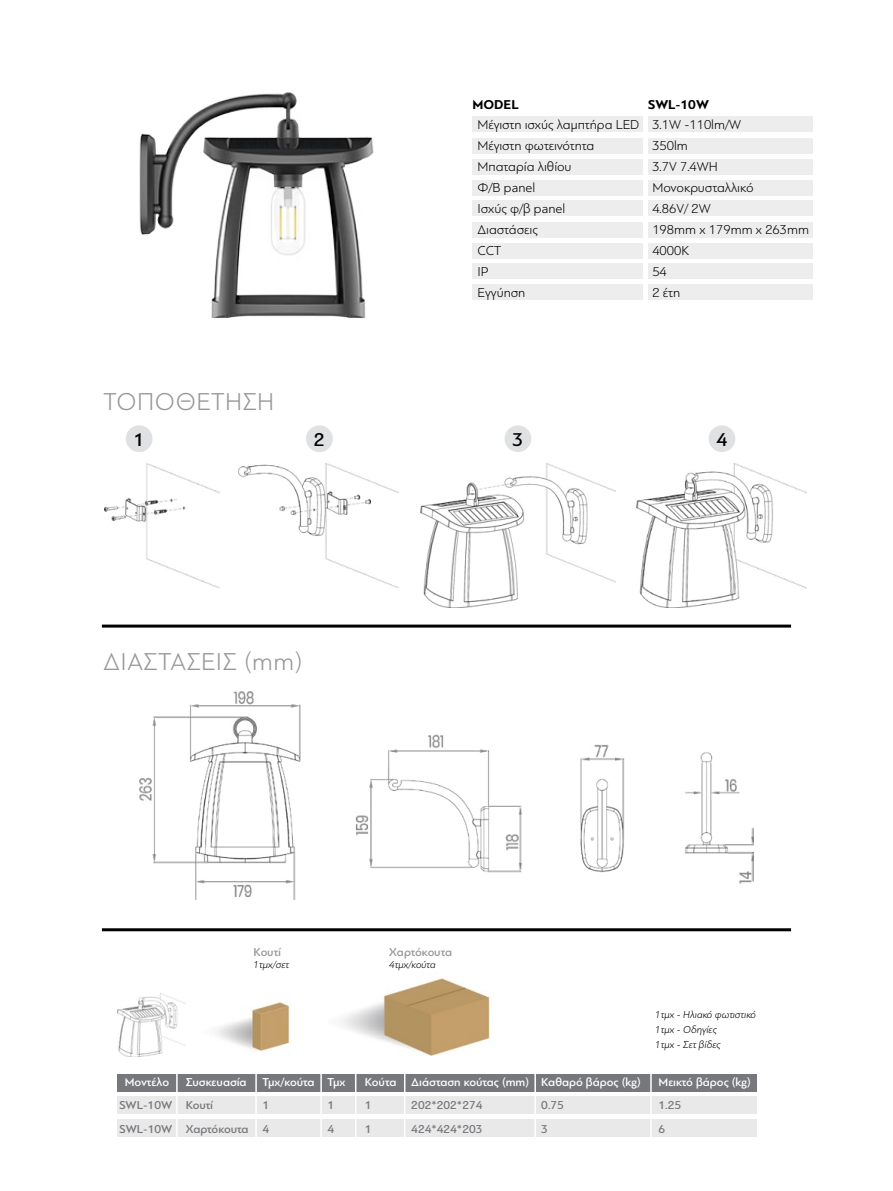
<style>
.page{position:relative;width:893px;height:1191px;background:#fff}
.page>*{position:absolute;margin:0;border:0;box-sizing:border-box;transform-origin:0 0}
.t1{font:300 25.5px "PF Bague Sans Pro";letter-spacing:.025em;color:#95979a}
.t2{font:500 19.35px "PF Bague Sans Pro";color:#000}
.t3{font:300 13.5px/21px "PF Bague Sans Pro";color:#000}
.t4{font:700 13.5px "PF Bague Sans Pro";color:#000}
.t5{font:500 12px "PF Bague Sans Pro";color:#fff}
.t6{font:500 12px/23.5px "PF Bague Sans Pro";color:#77787b}
.t7{font:500 12px "PF Bague Sans Pro";letter-spacing:-.02em;color:#95979a}
.t8{font:500 12px "PF Bague Sans Pro";letter-spacing:-.02em;color:#fff}
.t9{font:500 12px "PF Bague Sans Pro";letter-spacing:-.02em;color:#77787b}
.t10{font:italic 300 10.5px/15px "PF Bague Sans Pro";color:#000}
</style>
<div class="page">
<img style="left:139px;top:92px;width:235px;height:226px">
<div style="left:472px;top:116px;width:170px;height:16px;background:#ebebec"></div>
<div style="left:648px;top:116px;width:164px;height:16px;background:#ebebec"></div>
<div style="left:472px;top:138px;width:170px;height:16px;background:#ebebec"></div>
<div style="left:648px;top:138px;width:164px;height:16px;background:#ebebec"></div>
<div style="left:472px;top:159px;width:170px;height:15px;background:#ebebec"></div>
<div style="left:648px;top:159px;width:164px;height:15px;background:#ebebec"></div>
<div style="left:472px;top:180px;width:170px;height:16px;background:#ebebec"></div>
<div style="left:648px;top:180px;width:164px;height:16px;background:#ebebec"></div>
<div style="left:472px;top:200px;width:170px;height:16px;background:#ebebec"></div>
<div style="left:648px;top:200px;width:164px;height:16px;background:#ebebec"></div>
<div style="left:472px;top:222px;width:170px;height:16px;background:#ebebec"></div>
<div style="left:648px;top:222px;width:164px;height:16px;background:#ebebec"></div>
<div style="left:472px;top:243px;width:170px;height:15px;background:#ebebec"></div>
<div style="left:648px;top:243px;width:164px;height:15px;background:#ebebec"></div>
<div style="left:472px;top:263px;width:170px;height:16px;background:#ebebec"></div>
<div style="left:648px;top:263px;width:164px;height:16px;background:#ebebec"></div>
<div style="left:472px;top:284px;width:170px;height:16px;background:#ebebec"></div>
<div style="left:648px;top:284px;width:164px;height:16px;background:#ebebec"></div>
<img style="left:104px;top:463px;width:115px;height:124px">
<img style="left:239px;top:463px;width:159px;height:124px">
<img style="left:421px;top:463px;width:194px;height:144px">
<img style="left:637px;top:463px;width:170px;height:144px">
<hr style="left:102px;top:624px;width:689px;height:3px;background:#000">
<hr style="left:102px;top:928px;width:689px;height:3px;background:#000">
<div style="left:126px;top:425px;width:27px;height:27px;background:#e0e1e2;border-radius:50%"></div>
<div style="left:306px;top:425px;width:27px;height:27px;background:#e0e1e2;border-radius:50%"></div>
<div style="left:505px;top:425px;width:26px;height:27px;background:#e0e1e2;border-radius:50%"></div>
<div style="left:709px;top:425px;width:26px;height:27px;background:#e0e1e2;border-radius:50%"></div>
<img style="left:139px;top:691px;width:614px;height:208px">
<img style="left:216px;top:1002px;width:74px;height:50px">
<img style="left:341px;top:978px;width:149px;height:78px">
<div style="left:117px;top:1073px;width:640px;height:18px;background:#77787b"></div>
<div style="left:117px;top:1096px;width:640px;height:17px;background:#e9e9ea"></div>
<div style="left:117px;top:1119px;width:640px;height:18px;background:#e9e9ea"></div>
<hr style="left:176px;top:1068px;width:2px;height:74px;background:#fff">
<hr style="left:255px;top:1068px;width:2px;height:74px;background:#fff">
<hr style="left:320px;top:1068px;width:2px;height:74px;background:#fff">
<hr style="left:355px;top:1068px;width:1px;height:74px;background:#fff">
<hr style="left:404px;top:1068px;width:1px;height:74px;background:#fff">
<hr style="left:534px;top:1068px;width:2px;height:74px;background:#fff">
<hr style="left:650px;top:1068px;width:2px;height:74px;background:#fff">
<img style="left:117px;top:993px;width:69px;height:63px">
<p class="t4" style="left:472px;top:97px;width:48px">MODEL</p>
<p class="t4" style="left:648px;top:97px;width:62px">SWL-10W</p>
<p class="t3" style="left:652px;top:114px;width:158px">3.1W -110lm/W<br>350lm<br>3.7V 7.4WH<br>Mονοκρυσταλλικό<br>4.86V/ 2W<br>198mm x 179mm x 263mm<br>4000K<br>54<br>2 έτη</p>
<p class="t3" style="left:477px;top:114px;width:163px">Μέγιστη ισχύς λαµπτήρα LED<br>Μέγιστη φωτεινότητα<br>Μπαταρία λιθίου<br>Φ/Β panel<br>Ισχύς φ/β panel<br>Διαστάσεις<br>CCT<br>IP<br>Εγγύηση</p>
<h1 class="t1" style="left:103px;top:387px;width:172px">ΤΟΠΟΘΕΤΗΣΗ</h1>
<h2 class="t2" style="left:134px;top:428px;width:12px">1</h2>
<h2 class="t2" style="left:314px;top:428px;width:12px">2</h2>
<h2 class="t2" style="left:512px;top:428px;width:12px">3</h2>
<h2 class="t2" style="left:716px;top:428px;width:12px">4</h2>
<h1 class="t1" style="left:103px;top:647px;width:200px">ΔΙΑΣΤΑΣΕΙΣ (mm)</h1>
<p class="t7" style="left:254px;top:944px;width:29px">Κουτί</p>
<p class="t10" style="left:254px;top:956px;width:37px">1τμχ/σετ</p>
<p class="t7" style="left:389px;top:944px;width:64px">Χαρτόκουτα</p>
<p class="t10" style="left:389px;top:956px;width:48px">4τμχ/κούτα</p>
<p class="t10" style="left:655px;top:1007px;width:102px">1τμχ - Ηλιακό φωτιστικό<br>1τμχ - Οδηγίες<br>1τμχ - Σετ βίδες</p>
<p class="t5" style="left:125px;top:1075px;width:46px">Μοντέλο</p>
<p class="t5" style="left:186px;top:1075px;width:62px">Συσκευασία</p>
<p class="t8" style="left:262px;top:1075px;width:85px">Τμχ/κούτα Τμχ</p>
<p class="t5" style="left:365px;top:1075px;width:278px">Κούτα Διάσταση κούτας (mm) Καθαρό βάρος (kg)</p>
<p class="t5" style="left:659px;top:1075px;width:94px">Μεικτό βάρος (kg)</p>
<p class="t6" style="left:119px;top:1093px;width:54px">SWL-10W<br>SWL-10W</p>
<p class="t6" style="left:186px;top:1093px;width:29px">Κουτί</p>
<p class="t6" style="left:262px;top:1093px;width:8px">1</p>
<p class="t6" style="left:327px;top:1093px;width:8px">1</p>
<p class="t6" style="left:365px;top:1093px;width:8px">1</p>
<p class="t6" style="left:411px;top:1093px;width:73px">202*202*274</p>
<p class="t6" style="left:541px;top:1093px;width:24px">0.75</p>
<p class="t6" style="left:659px;top:1093px;width:24px">1.25</p>
<p class="t9" style="left:186px;top:1121px;width:85px">Χαρτόκουτα 4</p>
<p class="t6" style="left:327px;top:1117px;width:8px">4</p>
<p class="t6" style="left:365px;top:1117px;width:8px">1</p>
<p class="t6" style="left:411px;top:1117px;width:73px">424*424*203</p>
<p class="t6" style="left:541px;top:1117px;width:8px">3</p>
<p class="t6" style="left:659px;top:1117px;width:8px">6</p>
</div>
